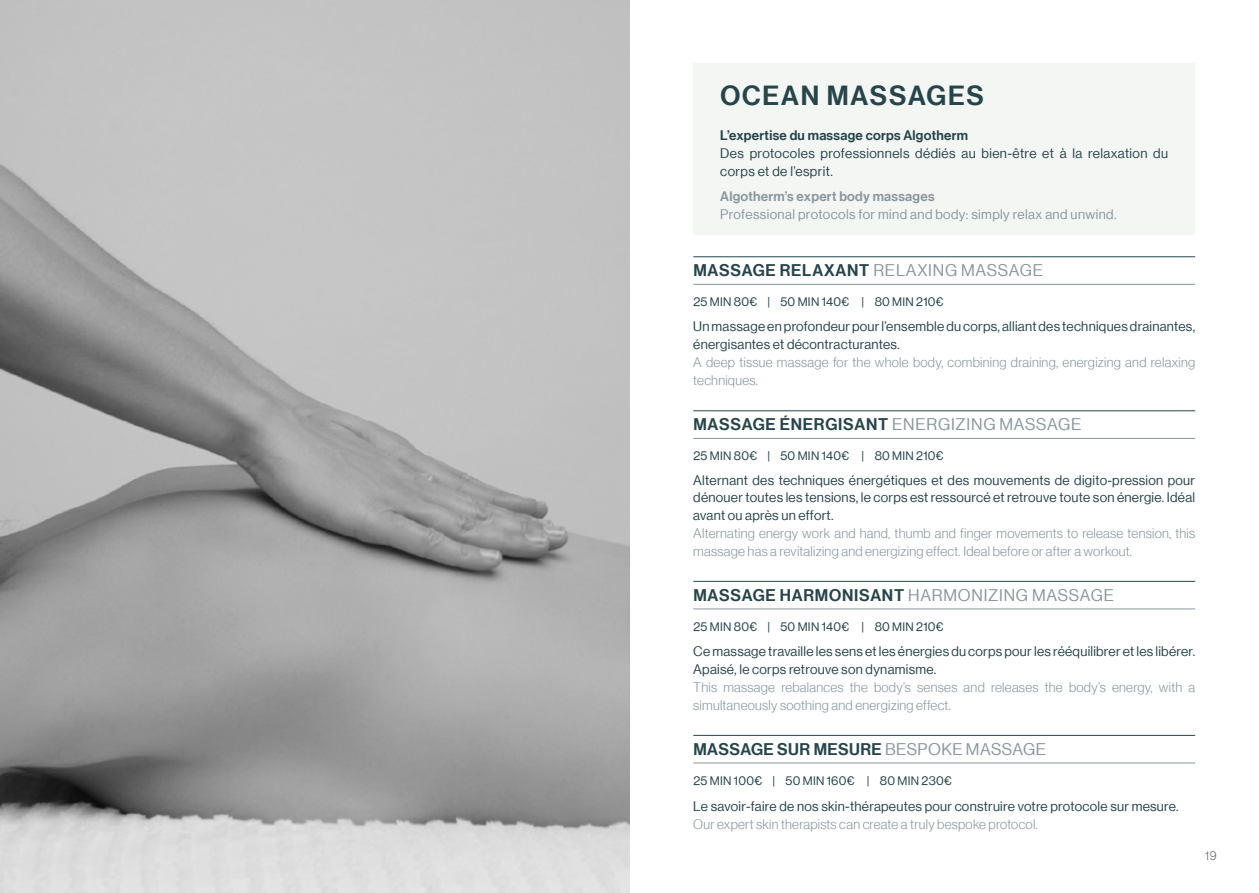
<style>
.page{position:relative;width:1259px;height:893px;background:#fff}
.page>*{position:absolute;margin:0;border:0;box-sizing:border-box;transform-origin:0 0}
.t1{font:27px "N Haas Grotesk DS Pro 65 Md";letter-spacing:.065em;color:#26454b}
.t2{font:16.5px "N Haas Grotesk DS Pro 65 Md";letter-spacing:.045em;color:#26454b}
.t3{font:16.5px "N Haas Grotesk DS Pro 65 Md";letter-spacing:.025em;color:#26454b}
.t4{font:13.5px/18px "N Haas Grotesk DS Pro 55 Rg";letter-spacing:.02em;color:#26454b}
.t5{font:13.5px/18px "N Haas Grotesk DS Pro 45 Lt";letter-spacing:.02em;color:#8b989d}
.t6{font:13.5px "N Haas Grotesk DS Pro 55 Rg";letter-spacing:.03em;color:#8b989d}
.t7{font:13.5px "N Haas Grotesk DS Pro 65 Md";letter-spacing:.02em;color:#26454b}
.t8{font:13.5px "N Haas Grotesk DS Pro 65 Md";letter-spacing:.02em;color:#8b989d}
.t9{font:12px "N Haas Grotesk DS Pro 55 Rg";letter-spacing:.025em;color:#26464d}
.t10{font:12px "N Haas Grotesk DS Pro 45 Lt";color:#706f6f}
.s1{font-family:"N Haas Grotesk DS Pro 55 Rg";color:#8b989d}
</style>
<div class="page">
<hr style="left:693px;top:257px;width:502px;height:1px;background:#26454b">
<hr style="left:693px;top:284px;width:502px;height:1px;background:#8b989d">
<hr style="left:693px;top:411px;width:502px;height:1px;background:#26454b">
<hr style="left:693px;top:438px;width:502px;height:1px;background:#8b989d">
<hr style="left:693px;top:581px;width:502px;height:1px;background:#26454b">
<hr style="left:693px;top:609px;width:502px;height:1px;background:#8b989d">
<hr style="left:693px;top:735px;width:502px;height:1px;background:#26454b">
<hr style="left:693px;top:763px;width:502px;height:1px;background:#8b989d">
<img style="left:0;top:0;width:629px;height:893px">
<div style="left:693px;top:64px;width:502px;height:171px;background:#f4f6f4"></div>
<h1 class="t1" style="left:720px;top:80px;width:265px">OCEAN MASSAGES</h1>
<p class="t7" style="left:720px;top:127px;width:249px">L’expertise du massage corps Algotherm</p>
<p class="t4" style="left:720px;top:144px;width:449px">Des protocoles professionnels dédiés au bien-être et à la relaxation du corps et de l’esprit.</p>
<p class="t8" style="left:720px;top:188px;width:216px">Algotherm’s expert body massages</p>
<p class="t6" style="left:720px;top:207px;width:398px">Professional protocols for mind and body: simply relax and unwind.</p>
<p class="t2" style="left:693px;top:261px;width:351px">MASSAGE RELAXANT <span class="s1">RELAXING MASSAGE</span></p>
<p class="t9" style="left:693px;top:295px;width:252px">25 MIN 80€ | 50 MIN 140€ | 80 MIN 210€</p>
<p class="t4" style="left:693px;top:317px;width:503px">Un massage en profondeur pour l’ensemble du corps, alliant des techniques drainantes, énergisantes et décontracturantes.</p>
<p class="t5" style="left:693px;top:353px;width:503px">A deep tissue massage for the whole body, combining draining, energizing and relaxing techniques.</p>
<p class="t2" style="left:693px;top:415px;width:389px">MASSAGE ÉNERGISANT <span class="s1">ENERGIZING MASSAGE</span></p>
<p class="t9" style="left:693px;top:449px;width:252px">25 MIN 80€ | 50 MIN 140€ | 80 MIN 210€</p>
<p class="t4" style="left:693px;top:472px;width:503px;line-height:16.5px">Alternant des techniques énergétiques et des mouvements de digito-pression pour dénouer toutes les tensions, le corps est ressourcé et retrouve toute son énergie. Idéal</p>
<p class="t4" style="left:693px;top:506px;width:142px">avant ou après un effort.</p>
<p class="t5" style="left:693px;top:524px;width:503px">Alternating energy work and hand, thumb and finger movements to release tension, this massage has a revitalizing and energizing effect. Ideal before or after a workout.</p>
<p class="t2" style="left:693px;top:585px;width:422px">MASSAGE HARMONISANT <span class="s1">HARMONIZING MASSAGE</span></p>
<p class="t9" style="left:693px;top:620px;width:252px">25 MIN 80€ | 50 MIN 140€ | 80 MIN 210€</p>
<p class="t4" style="left:693px;top:642px;width:503px">Ce massage travaille les sens et les énergies du corps pour les rééquilibrer et les libérer.<br>Apaisé, le corps retrouve son dynamisme.</p>
<p class="t5" style="left:693px;top:678px;width:503px">This massage rebalances the body’s senses and releases the body’s energy, with a simultaneously soothing and energizing effect.</p>
<p class="t3" style="left:693px;top:739px;width:354px">MASSAGE SUR MESURE <span class="s1">BESPOKE MASSAGE</span></p>
<p class="t9" style="left:693px;top:774px;width:260px">25 MIN 100€ | 50 MIN 160€ | 80 MIN 230€</p>
<p class="t4" style="left:693px;top:797px;width:487px">Le savoir-faire de nos skin-thérapeutes pour construire votre protocole sur mesure.</p>
<p class="t5" style="left:693px;top:815px;width:346px">Our expert skin therapists can create a truly bespoke protocol.</p>
<p class="t10" style="left:1205px;top:849px;width:13px">19</p>
</div>
